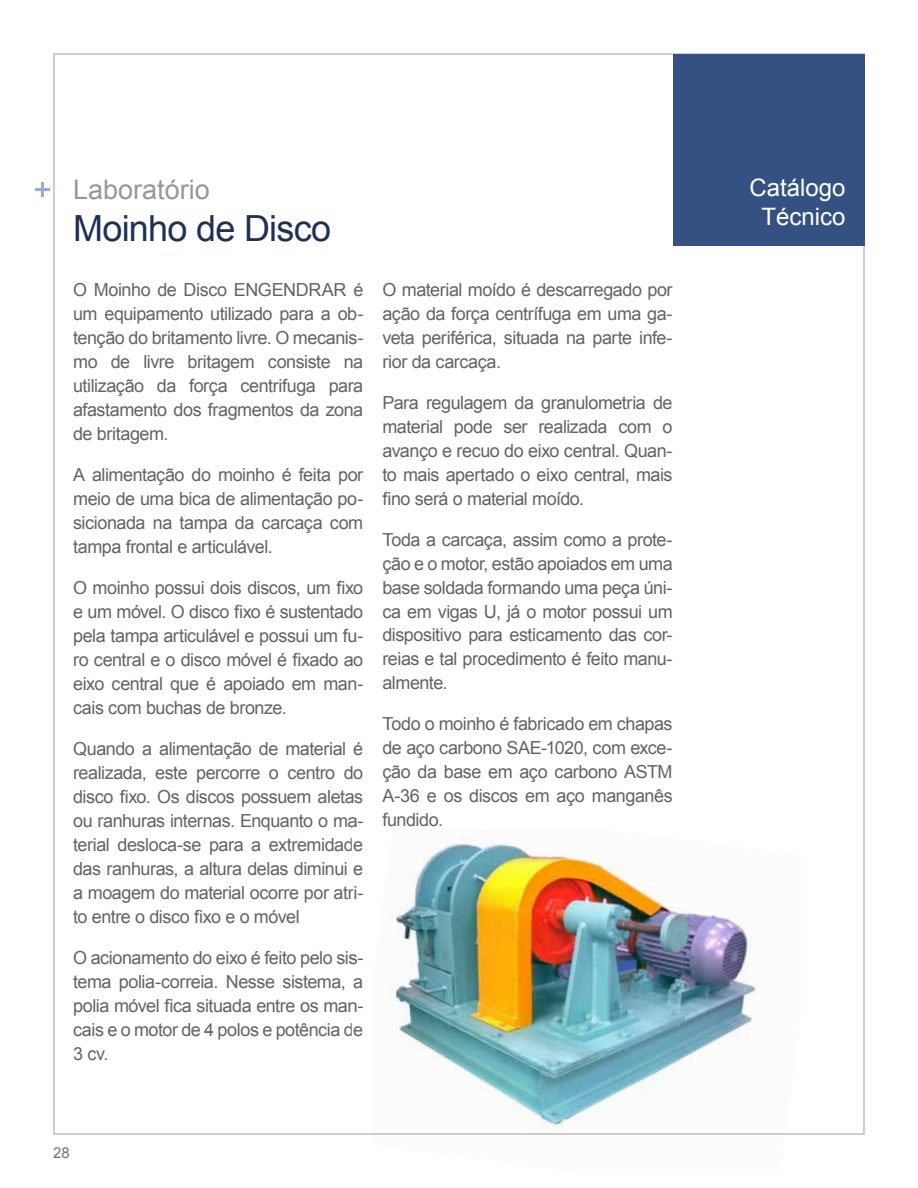
<style>
.page{position:relative;width:918px;height:1188px;background:#fff}
.page>*{position:absolute;margin:0;border:0;box-sizing:border-box;transform-origin:0 0}
.t1{font:36px "Arial";letter-spacing:-.02em;color:#1e3054}
.t2{font:27px "Arial";color:#959a90}
.t3{font:24px/28.8px "Arial";color:#fff;text-align:center}
.t4{font:18px/24px "Arial";letter-spacing:-.025em;color:#61665d;text-align:justify}
.t5{font:15px "Arial";color:#71756d}
</style>
<div class="page">
<hr style="left:41px;top:182px;width:3px;height:15px;background:#96acd9">
<hr style="left:35px;top:188px;width:15px;height:3px;background:#96acd9">
<div style="left:673px;top:54px;width:192px;height:191px;background:#355184"></div>
<img style="left:372px;top:832px;width:429px;height:303px">
<h2 class="t2" style="left:73px;top:172px;width:138px">Laboratório</h2>
<h1 class="t1" style="left:73px;top:205px;width:260px">Moinho de Disco</h1>
<p class="t4" style="left:73px;top:278px;width:292px">O Moinho de Disco ENGENDRAR é um equipamento utilizado para a ob&shy;tenção do britamento livre. O mecanis&shy;mo de livre britagem consiste na utilização da força centrifuga para afastamento dos fragmentos da zona de britagem.</p>
<p class="t4" style="left:73px;top:463px;width:292px">A alimentação do moinho é feita por meio de uma bica de alimentação po&shy;sicionada na tampa da carcaça com tampa frontal e articulável.</p>
<p class="t4" style="left:73px;top:576px;width:292px">O moinho possui dois discos, um fixo e um móvel. O disco fixo é sustentado pela tampa articulável e possui um fu&shy;ro central e o disco móvel é fixado ao eixo central que é apoiado em man&shy;cais com buchas de bronze.</p>
<p class="t4" style="left:73px;top:737px;width:292px">Quando a alimentação de material é realizada, este percorre o centro do disco fixo. Os discos possuem aletas ou ranhuras internas. Enquanto o ma&shy;terial desloca-se para a extremidade das ranhuras, a altura delas diminui e a moagem do material ocorre por atri&shy;to entre o disco fixo e o móvel</p>
<p class="t4" style="left:73px;top:945px;width:292px">O acionamento do eixo é feito pelo sis&shy;tema polia-correia. Nesse sistema, a polia móvel fica situada entre os man&shy;cais e o motor de 4 polos e potência de 3 cv.</p>
<p class="t4" style="left:382px;top:277px;width:292px">O material moído é descarregado por ação da força centrífuga em uma ga&shy;veta periférica, situada na parte infe&shy;rior da carcaça.</p>
<p class="t4" style="left:382px;top:390px;width:292px">Para regulagem da granulometria de material pode ser realizada com o avanço e recuo do eixo central. Quan&shy;to mais apertado o eixo central, mais fino será o material moído.</p>
<p class="t4" style="left:382px;top:527px;width:292px">Toda a carcaça, assim como a prote&shy;ção e o motor, estão apoiados em uma base soldada formando uma peça úni&shy;ca em vigas U, já o motor possui um dispositivo para esticamento das cor&shy;reias e tal procedimento é feito manu&shy;almente.</p>
<p class="t4" style="left:382px;top:712px;width:292px">Todo o moinho é fabricado em chapas de aço carbono SAE-1020, com exce&shy;ção da base em aço carbono ASTM A-36 e os discos em aço manganês fundido.</p>
<p class="t5" style="left:53px;top:1143px;width:18px">28</p>
<h3 class="t3" style="left:750px;top:173px;width:98px">Catálogo<br>Técnico</h3>
</div>
